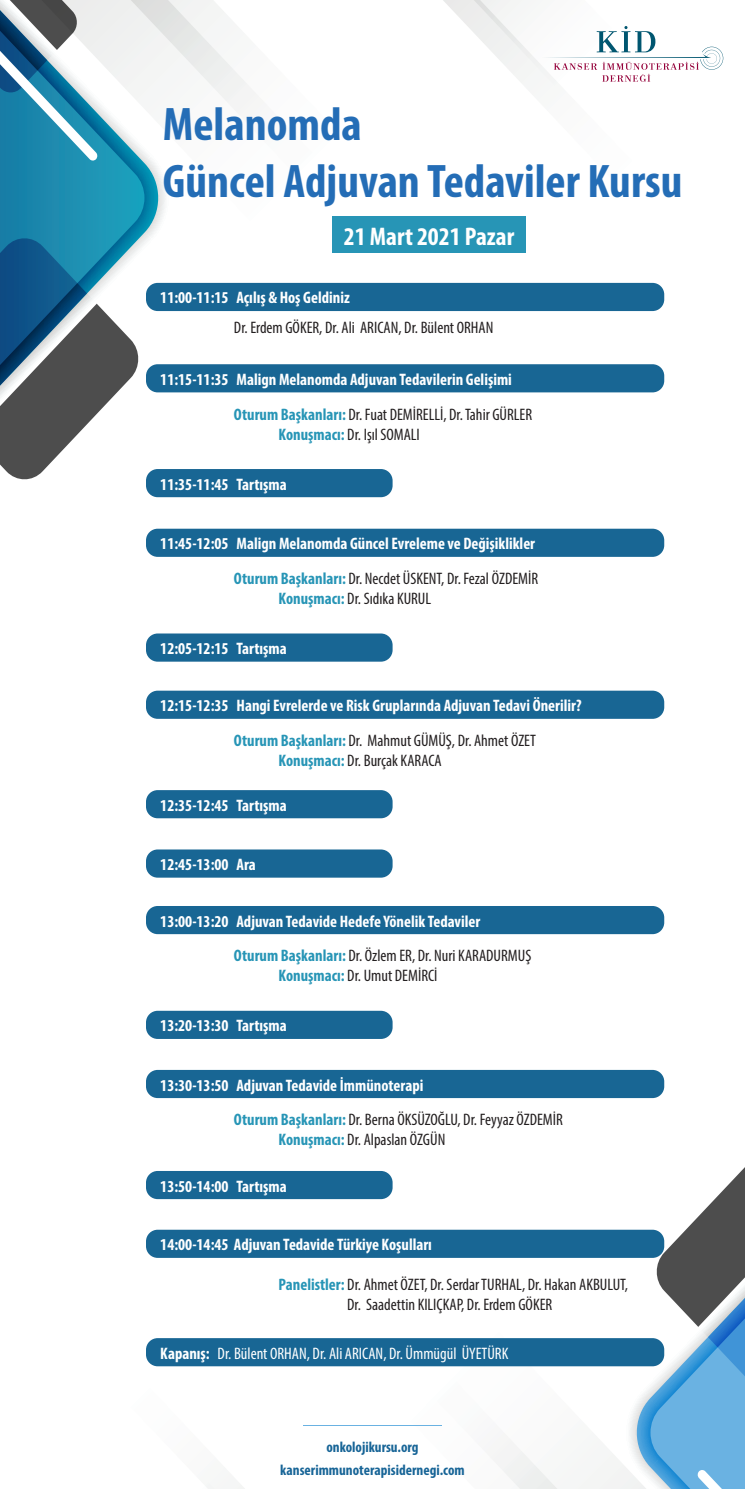
<style>
.page{position:relative;width:745px;height:1489px;background:#fff}
.page>*{position:absolute;margin:0;border:0;box-sizing:border-box;transform-origin:0 0}
.t1{font:700 condensed 47.38px/56.8px "Myriad Pro";color:#246db6}
.t2{font:700 condensed 25.62px "Myriad Pro";color:#fff}
.t3{font:700 condensed 16.62px/34.8px "Myriad Pro";color:#fff}
.t4{font:condensed 16.62px/20px "Myriad Pro";color:#231f20;text-align:center}
.t5{font:condensed 16.62px "Myriad Pro";color:#fff}
.t6{font:700 condensed 15px/23px "Myriad Pro";color:#186597;text-align:center}
.s1{color:#2795b6}
.s2{font-weight:400;color:#231f20}
.s3{font-weight:700;color:#2795b6}
.s4{font-weight:700}
</style>
<div class="page">
<svg style="left:0;top:289px;width:138px;height:190px"></svg>
<svg style="left:622px;top:1168px;width:122px;height:95px"></svg>
<svg style="left:0;top:0;width:400px;height:289px"></svg>
<svg style="left:31px;top:0;width:320px;height:226px"></svg>
<svg style="left:351px;top:0;width:175px;height:234px"></svg>
<svg style="left:656px;top:1263px;width:88px;height:226px;background:#7095af"></svg>
<svg style="left:410px;top:1326px;width:306px;height:163px"></svg>
<svg style="left:146px;top:1338px;width:264px;height:29px"></svg>
<svg style="left:206px;top:1484px;width:38px;height:5px"></svg>
<div style="left:332px;top:216px;width:193px;height:37px;background:#2795b6"></div>
<svg style="left:391px;top:0;width:332px;height:119px"></svg>
<div style="left:146px;top:283px;width:517px;height:28px;background:#186694;border-radius:12px"></div>
<div style="left:146px;top:364px;width:517px;height:28px;background:#186694;border-radius:12px"></div>
<div style="left:146px;top:469px;width:246px;height:28px;background:#186694;border-radius:12px"></div>
<div style="left:146px;top:529px;width:517px;height:28px;background:#186694;border-radius:12px"></div>
<div style="left:146px;top:633px;width:246px;height:29px;background:#186694;border-radius:12px"></div>
<div style="left:146px;top:906px;width:517px;height:28px;background:#186694;border-radius:12px"></div>
<div style="left:146px;top:1011px;width:246px;height:28px;background:#186694;border-radius:12px"></div>
<div style="left:146px;top:849px;width:246px;height:29px;background:#186694;border-radius:12px"></div>
<div style="left:146px;top:1070px;width:517px;height:28px;background:#186694;border-radius:12px"></div>
<div style="left:146px;top:1171px;width:246px;height:28px;background:#186694;border-radius:12px"></div>
<div style="left:146px;top:1230px;width:517px;height:28px;background:#186694;border-radius:12px"></div>
<div style="left:146px;top:1338px;width:517px;height:28px;background:#186694;border-radius:12px"></div>
<hr style="left:303px;top:1425px;width:138px;height:1px;background:#6ab2e2">
<div style="left:146px;top:691px;width:517px;height:28px;background:#186694;border-radius:12px"></div>
<div style="left:146px;top:790px;width:246px;height:28px;background:#186694;border-radius:12px"></div>
<h1 class="t1" style="left:163px;top:95px;width:520px">Melanomda<br>Güncel Adjuvan Tedaviler Kursu</h1>
<h2 class="t2" style="left:343px;top:220px;width:172px">21 Mart 2021 Pazar</h2>
<p class="t3" style="left:160px;top:280px;width:191px">11:00-11:15 Açılış &amp; Hoş Geldiniz</p>
<p class="t4" style="left:234px;top:317px;width:261px">Dr. Erdem GÖKER, Dr. Ali ARICAN, Dr. Bülent ORHAN</p>
<p class="t3" style="left:234px;top:362px;width:299px;text-indent:-73px">11:15-11:35 Malign Melanomda Adjuvan Tedavilerin Gelişimi<br><span class="s1">Oturum Başkanları:</span> <span class="s2">Dr. Fuat DEMİRELLİ, Dr. Tahir GÜRLER</span></p>
<p class="t4" style="left:278px;top:424px;width:143px"><span class="s3">Konuşmacı:</span> Dr. Işıl SOMALI</p>
<p class="t3" style="left:160px;top:466px;width:128px">11:35-11:45 Tartışma</p>
<p class="t3" style="left:160px;top:526px;width:379px;text-align:right">11:45-12:05 Malign Melanomda Güncel Evreleme ve Değişiklikler<br><span class="s1">Oturum Başkanları:</span> <span class="s2">Dr. Necdet ÜSKENT, Dr. Fezal ÖZDEMİR</span></p>
<p class="t4" style="left:278px;top:588px;width:154px"><span class="s3">Konuşmacı:</span> Dr. Sıdıka KURUL</p>
<p class="t3" style="left:160px;top:631px;width:128px">12:05-12:15 Tartışma</p>
<p class="t3" style="left:234px;top:688px;width:349px;text-indent:-73px">12:15-12:35 Hangi Evrelerde ve Risk Gruplarında Adjuvan Tedavi Önerilir?<br><span class="s1">Oturum Başkanları:</span> <span class="s2">Dr. Mahmut GÜMÜŞ, Dr. Ahmet ÖZET</span></p>
<p class="t4" style="left:278px;top:750px;width:165px"><span class="s3">Konuşmacı:</span> Dr. Burçak KARACA</p>
<p class="t3" style="left:160px;top:787px;width:128px">12:35-12:45 Tartışma</p>
<p class="t3" style="left:160px;top:847px;width:97px">12:45-13:00 Ara</p>
<p class="t3" style="left:234px;top:903px;width:299px;text-indent:-73px">13:00-13:20 Adjuvan Tedavide Hedefe Yönelik Tedaviler<br><span class="s1">Oturum Başkanları:</span> <span class="s2">Dr. Özlem ER, Dr. Nuri KARADURMUŞ</span></p>
<p class="t4" style="left:278px;top:966px;width:160px"><span class="s3">Konuşmacı:</span> Dr. Umut DEMİRCİ</p>
<p class="t3" style="left:160px;top:1008px;width:128px">13:20-13:30 Tartışma</p>
<p class="t3" style="left:234px;top:1067px;width:330px;text-indent:-73px">13:30-13:50 Adjuvan Tedavide İmmünoterapi<br><span class="s1">Oturum Başkanları:</span> <span class="s2">Dr. Berna ÖKSÜZOĞLU, Dr. Feyyaz ÖZDEMİR</span></p>
<p class="t4" style="left:278px;top:1130px;width:168px"><span class="s3">Konuşmacı:</span> Dr. Alpaslan ÖZGÜN</p>
<p class="t3" style="left:160px;top:1168px;width:128px">13:50-14:00 Tartışma</p>
<p class="t3" style="left:160px;top:1227px;width:273px">14:00-14:45 Adjuvan Tedavide Türkiye Koşulları</p>
<p class="t4" style="left:278px;top:1275px;width:351px"><span class="s3">Panelistler:</span> Dr. Ahmet ÖZET, Dr. Serdar TURHAL, Dr. Hakan AKBULUT,<br>Dr. Saadettin KILIÇKAP, Dr. Erdem GÖKER</p>
<p class="t5" style="left:160px;top:1343px;width:349px"><span class="s4">Kapanış:</span> Dr. Bülent ORHAN, Dr. Ali ARICAN, Dr. Ümmügül ÜYETÜRK</p>
<p class="t6" style="left:280px;top:1435px;width:186px">onkolojikursu.org kanserimmunoterapisidernegi.com</p>
</div>
